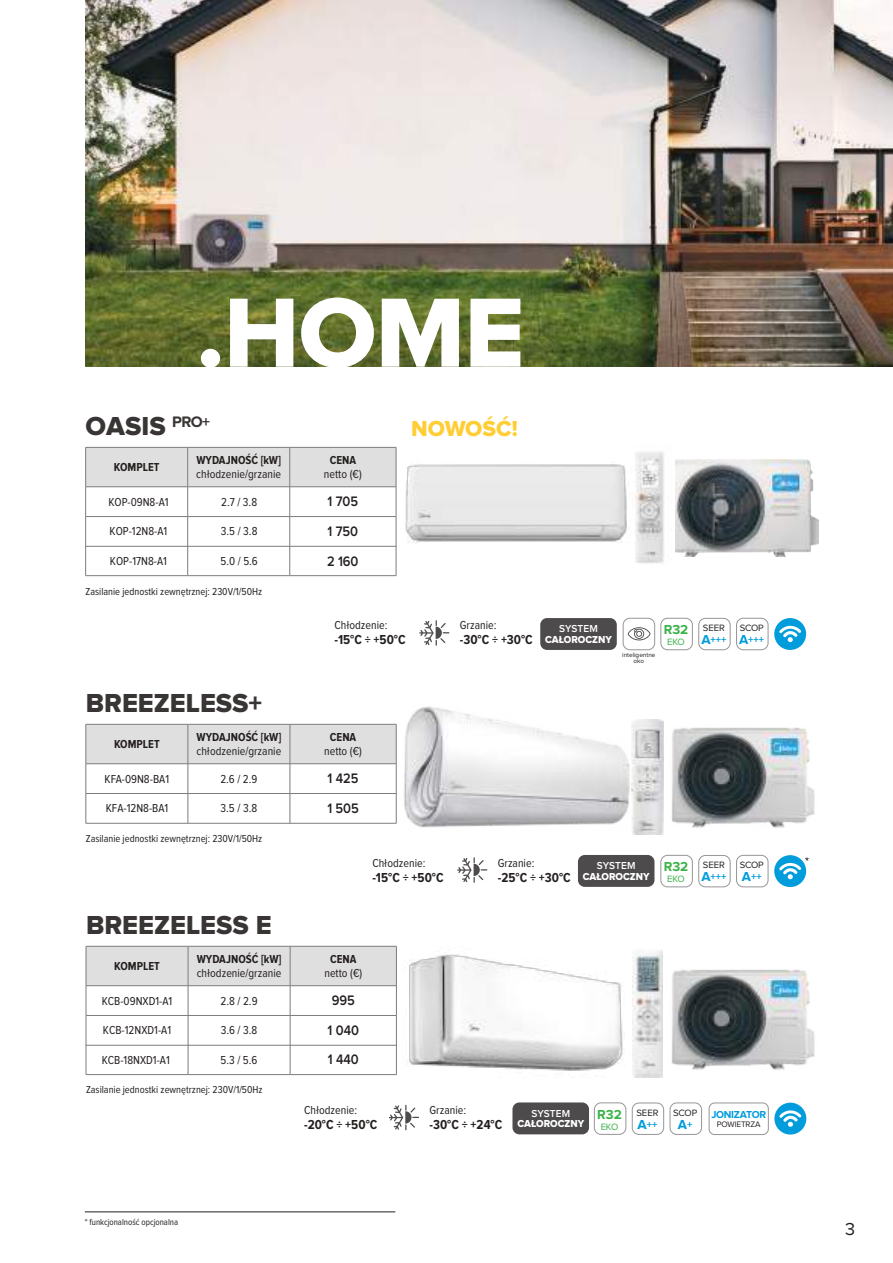
<style>
.page{position:relative;width:893px;height:1263px;background:#fff}
.page>*{position:absolute;margin:0;border:0;box-sizing:border-box;transform-origin:0 0}
.t1{font:102px "Proxima Nova Extrabld";color:#fff}
.t2{font:27px "Proxima Nova Extrabld";color:#393535}
.t3{font:22.5px "Proxima Nova Extrabld";color:#ffce35}
.t4{font:18px "Proxima Nova";color:#241f1f}
.t5{font:600 14.25px "Proxima Nova";color:#241f1f;scale:.9 1}
.t6{font:700 13.5px "Proxima Nova Cond";color:#241f1f}
.t7{font:700 13.5px "Proxima Nova";color:#3ab247}
.t8{font:700 13.5px "Proxima Nova";color:#009cdc}
.t9{font:12px "Proxima Nova Cond";color:#241f1f}
.t10{font:700 12px "Proxima Nova Cond";color:#241f1f}
.t11{font:10.5px "Proxima Nova Cond";color:#241f1f}
.t12{font:10.5px "Proxima Nova Extrabld";letter-spacing:-.005em;color:#fff;scale:.94 1}
.t13{font:700 10.5px "Proxima Nova";letter-spacing:-.025em;color:#009cdc}
.t14{font:600 10.5px "Proxima Nova";letter-spacing:.005em;color:#fff;scale:.96 1}
.t15{font:9.45px "Proxima Nova";letter-spacing:-.01em;color:#241f1f}
.t16{font:9.45px "Proxima Nova";letter-spacing:-.045em;color:#3ab247}
.t17{font:9px "Proxima Nova Cond";color:#241f1f}
.t18{font:8.25px "Proxima Nova";letter-spacing:-.02em;color:#241f1f}
.t19{font:6.45px/6px "Proxima Nova";color:#241f1f;text-align:center}
.s1{font-size:13.5px}
.s2{font-size:10.5px}
</style>
<div class="page">
<img style="left:675px;top:460px;width:143px;height:97px">
<img style="left:637px;top:451px;width:27px;height:113px">
<img style="left:395px;top:446px;width:242px;height:117px">
<img style="left:85px;top:0;width:808px;height:366px">
<svg style="left:86px;top:724px;width:311px;height:99px"></svg>
<hr style="left:86px;top:823px;width:102px;height:1px;background:#7d7c7e">
<hr style="left:188px;top:823px;width:102px;height:1px;background:#7d7c7e">
<hr style="left:290px;top:823px;width:106px;height:1px;background:#7d7c7e">
<svg style="left:457px;top:857px;width:30px;height:26px"></svg>
<div style="left:661px;top:855px;width:32px;height:32px;border:1px solid #969698;border-radius:7px"></div>
<div style="left:699px;top:855px;width:31px;height:32px;border:1px solid #969698;border-radius:7px"></div>
<div style="left:736px;top:855px;width:32px;height:32px;border:1px solid #969698;border-radius:7px"></div>
<svg style="left:774px;top:855px;width:35px;height:32px"></svg>
<img style="left:404px;top:706px;width:226px;height:122px">
<img style="left:671px;top:727px;width:144px;height:101px">
<img style="left:631px;top:719px;width:33px;height:116px">
<img style="left:633px;top:950px;width:29px;height:127px">
<svg style="left:86px;top:946px;width:311px;height:128px"></svg>
<hr style="left:86px;top:1074px;width:102px;height:1px;background:#7d7c7e">
<hr style="left:188px;top:1074px;width:102px;height:1px;background:#7d7c7e">
<hr style="left:290px;top:1074px;width:107px;height:1px;background:#7d7c7e">
<svg style="left:389px;top:1105px;width:30px;height:25px"></svg>
<div style="left:594px;top:1103px;width:32px;height:31px;border:1px solid #969698;border-radius:7px"></div>
<svg style="left:774px;top:1103px;width:32px;height:31px"></svg>
<img style="left:671px;top:969px;width:144px;height:101px">
<img style="left:407px;top:954px;width:216px;height:117px">
<div style="left:709px;top:1103px;width:59px;height:32px;border:1px solid #969698;border-radius:6px"></div>
<div style="left:632px;top:1103px;width:32px;height:31px;border:1px solid #969698;border-radius:7px"></div>
<div style="left:670px;top:1103px;width:32px;height:31px;border:1px solid #969698;border-radius:7px"></div>
<svg style="left:85px;top:447px;width:312px;height:128px"></svg>
<hr style="left:85px;top:575px;width:103px;height:1px;background:#7d7c7e">
<hr style="left:188px;top:575px;width:102px;height:1px;background:#7d7c7e">
<hr style="left:290px;top:575px;width:106px;height:1px;background:#7d7c7e">
<svg style="left:419px;top:620px;width:30px;height:26px"></svg>
<div style="left:540px;top:618px;width:77px;height:32px;background:#4e4b4c;border-radius:7px"></div>
<div style="left:661px;top:618px;width:32px;height:32px;border:1px solid #969698;border-radius:7px"></div>
<div style="left:699px;top:618px;width:31px;height:32px;border:1px solid #969698;border-radius:7px"></div>
<div style="left:736px;top:618px;width:32px;height:32px;border:1px solid #969698;border-radius:7px"></div>
<svg style="left:774px;top:618px;width:33px;height:32px"></svg>
<hr style="left:85px;top:1211px;width:310px;height:1px;background:#241f1f">
<div style="left:623px;top:618px;width:32px;height:32px;border:1px solid #969698;border-radius:7px"></div>
<svg style="left:628px;top:627px;width:23px;height:13px"></svg>
<div style="left:578px;top:855px;width:76px;height:32px;background:#4e4b4c;border-radius:7px"></div>
<div style="left:512px;top:1102px;width:77px;height:32px;background:#4e4b4c;border-radius:7px"></div>
<h1 class="t1" style="left:197px;top:286px;width:329px">.HOME</h1>
<h2 class="t2" style="left:86px;top:413px;width:126px">OASIS <sup>PRO+</sup></h2>
<p class="t10" style="left:114px;top:460px;width:47px">KOMPLET</p>
<p class="t10" style="left:196px;top:454px;width:86px">WYDAJNOŚĆ [kW]</p>
<p class="t9" style="left:196px;top:467px;width:86px">chłodzenie/grzanie</p>
<p class="t10" style="left:330px;top:453px;width:28px">CENA</p>
<p class="t9" style="left:324px;top:468px;width:39px">netto (€)</p>
<h3 class="t3" style="left:411px;top:418px;width:108px">NOWOŚĆ!</h3>
<p class="t9" style="left:108px;top:495px;width:62px">KOP-09N8-A1</p>
<p class="t9" style="left:221px;top:495px;width:38px">2.7 / 3.8</p>
<p class="t5" style="left:328px;top:495px;width:36px">1 705</p>
<p class="t9" style="left:110px;top:525px;width:59px">KOP-12N8-A1</p>
<p class="t9" style="left:221px;top:525px;width:38px">3.5 / 3.8</p>
<p class="t5" style="left:328px;top:525px;width:36px">1 750</p>
<p class="t9" style="left:110px;top:554px;width:58px">KOP-17N8-A1</p>
<p class="t9" style="left:220px;top:554px;width:39px">5.0 / 5.6</p>
<p class="t5" style="left:327px;top:554px;width:36px">2 160</p>
<p class="t11" style="left:86px;top:586px;width:178px">Zasilanie jednostki zewnętrznej: 230V/1/50Hz</p>
<p class="t9" style="left:334px;top:619px;width:55px">Chłodzenie:</p>
<p class="t6" style="left:334px;top:632px;width:73px">-15°C ÷ +50°C</p>
<p class="t9" style="left:460px;top:619px;width:38px">Grzanie:</p>
<p class="t6" style="left:460px;top:632px;width:75px">-30°C ÷ +30°C</p>
<p class="t14" style="left:559px;top:624px;width:42px">SYSTEM</p>
<p class="t12" style="left:545px;top:634px;width:73px">CAŁOROCZNY</p>
<p class="t19" style="left:622px;top:652px;width:35px">inteligentne oko</p>
<p class="t7" style="left:664px;top:622px;width:26px">R32</p>
<p class="t16" style="left:667px;top:637px;width:19px">EKO</p>
<h2 class="t2" style="left:86px;top:690px;width:178px">BREEZELESS+</h2>
<p class="t10" style="left:114px;top:737px;width:47px">KOMPLET</p>
<p class="t10" style="left:197px;top:731px;width:86px">WYDAJNOŚĆ [kW]</p>
<p class="t9" style="left:196px;top:744px;width:86px">chłodzenie/grzanie</p>
<p class="t10" style="left:330px;top:730px;width:28px">CENA</p>
<p class="t9" style="left:324px;top:744px;width:39px">netto (€)</p>
<p class="t9" style="left:105px;top:772px;width:66px">KFA-09N8-BA1</p>
<p class="t9" style="left:220px;top:772px;width:39px">2.6 / 2.9</p>
<p class="t5" style="left:328px;top:772px;width:36px">1 425</p>
<p class="t9" style="left:106px;top:802px;width:64px">KFA-12N8-BA1</p>
<p class="t9" style="left:221px;top:802px;width:38px">3.5 / 3.8</p>
<p class="t5" style="left:327px;top:802px;width:36px">1 505</p>
<p class="t11" style="left:86px;top:832px;width:178px">Zasilanie jednostki zewnętrznej: 230V/1/50Hz</p>
<p class="t9" style="left:372px;top:856px;width:55px">Chłodzenie:</p>
<p class="t6" style="left:372px;top:869px;width:73px">-15°C ÷ +50°C</p>
<p class="t9" style="left:498px;top:856px;width:38px">Grzanie:</p>
<p class="t6" style="left:498px;top:869px;width:74px">-25°C ÷ +30°C</p>
<p class="t14" style="left:597px;top:861px;width:42px">SYSTEM</p>
<p class="t12" style="left:583px;top:871px;width:73px">CAŁOROCZNY</p>
<p class="t7" style="left:664px;top:859px;width:26px">R32</p>
<p class="t16" style="left:667px;top:874px;width:19px">EKO</p>
<h2 class="t2" style="left:86px;top:912px;width:187px">BREEZELESS E</h2>
<p class="t10" style="left:114px;top:959px;width:47px">KOMPLET</p>
<p class="t10" style="left:197px;top:952px;width:86px">WYDAJNOŚĆ [kW]</p>
<p class="t9" style="left:197px;top:966px;width:86px">chłodzenie/grzanie</p>
<p class="t10" style="left:330px;top:952px;width:28px">CENA</p>
<p class="t9" style="left:324px;top:966px;width:39px">netto (€)</p>
<p class="t15" style="left:703px;top:623px;width:24px">SEER</p>
<p class="t13" style="left:701px;top:634px;width:27px"><span class="s1">A</span>+++</p>
<p class="t15" style="left:740px;top:623px;width:26px">SCOP</p>
<p class="t13" style="left:739px;top:634px;width:27px"><span class="s1">A</span>+++</p>
<p class="t15" style="left:703px;top:860px;width:24px">SEER</p>
<p class="t13" style="left:701px;top:871px;width:27px"><span class="s1">A</span>+++</p>
<p class="t15" style="left:740px;top:860px;width:26px">SCOP</p>
<p class="t13" style="left:742px;top:871px;width:21px"><span class="s1">A</span>++</p>
<p class="t9" style="left:102px;top:994px;width:72px">KCB-09NXD1-A1</p>
<p class="t9" style="left:220px;top:994px;width:39px">2.8 / 2.9</p>
<p class="t5" style="left:332px;top:994px;width:27px">995</p>
<p class="t9" style="left:103px;top:1024px;width:70px">KCB-12NXD1-A1</p>
<p class="t9" style="left:221px;top:1024px;width:38px">3.6 / 3.8</p>
<p class="t5" style="left:328px;top:1024px;width:36px">1 040</p>
<p class="t9" style="left:102px;top:1053px;width:70px">KCB-18NXD1-A1</p>
<p class="t9" style="left:220px;top:1053px;width:38px">5.3 / 5.6</p>
<p class="t5" style="left:328px;top:1053px;width:36px">1 440</p>
<p class="t11" style="left:86px;top:1084px;width:178px">Zasilanie jednostki zewnętrznej: 230V/1/50Hz</p>
<p class="t9" style="left:304px;top:1103px;width:55px">Chłodzenie:</p>
<p class="t6" style="left:304px;top:1117px;width:75px">-20°C ÷ +50°C</p>
<p class="t17" style="left:85px;top:1217px;width:95px">* funkcjonalność opcjonalna</p>
<p class="t9" style="left:429px;top:1103px;width:38px">Grzanie:</p>
<p class="t6" style="left:429px;top:1117px;width:74px">-30°C ÷ +24°C</p>
<p class="t14" style="left:531px;top:1108px;width:42px">SYSTEM</p>
<p class="t12" style="left:517px;top:1119px;width:73px">CAŁOROCZNY</p>
<p class="t7" style="left:597px;top:1106px;width:26px">R32</p>
<p class="t16" style="left:601px;top:1121px;width:19px">EKO</p>
<p class="t15" style="left:636px;top:1107px;width:24px">SEER</p>
<p class="t13" style="left:637px;top:1118px;width:21px"><span class="s1">A</span>++</p>
<p class="t15" style="left:673px;top:1107px;width:26px">SCOP</p>
<p class="t8" style="left:678px;top:1117px;width:16px">A<span class="s2">+</span></p>
<p class="t13" style="left:711px;top:1108px;width:56px">JONIZATOR</p>
<p class="t18" style="left:717px;top:1119px;width:45px">POWIETRZA</p>
<h3 class="t4" style="left:845px;top:1218px;width:12px">3</h3>
</div>
